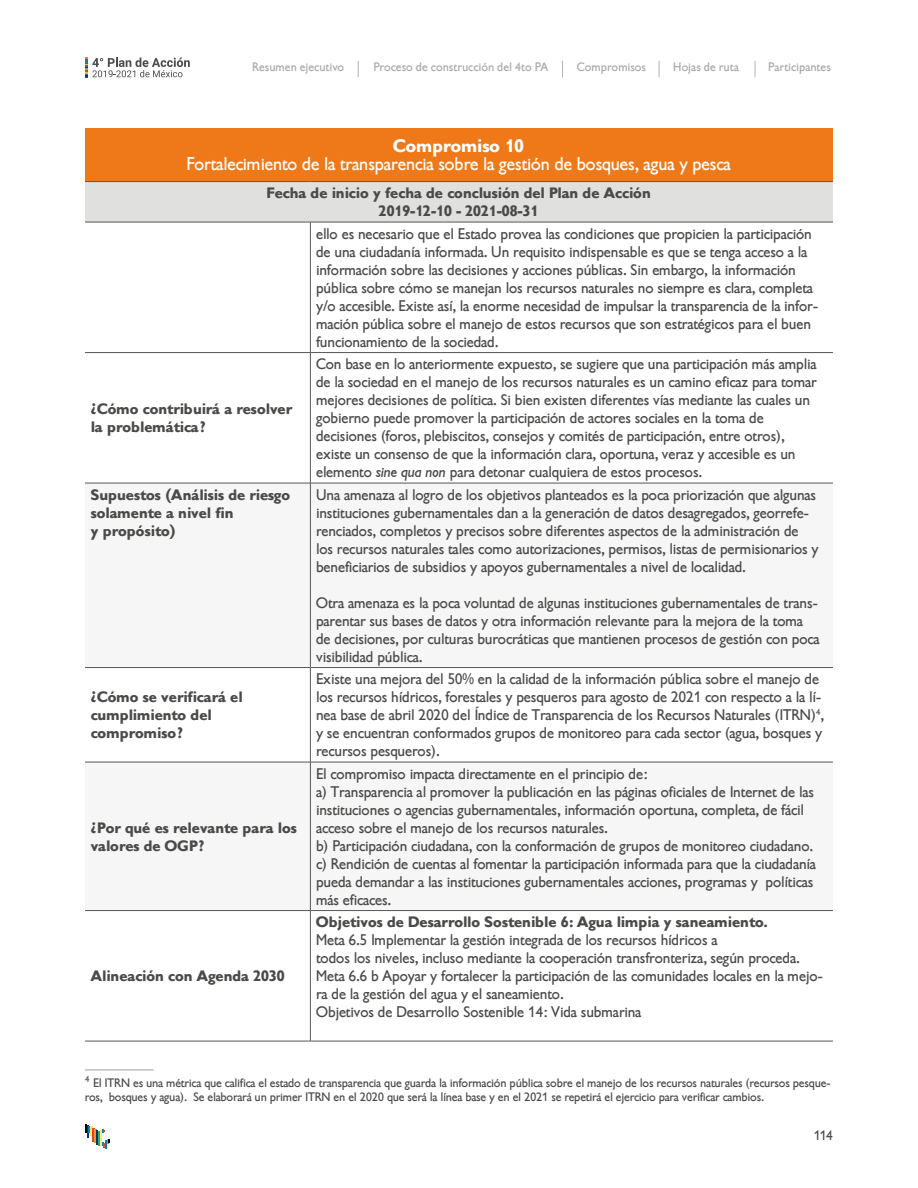
<style>
.page{position:relative;width:918px;height:1188px;background:#fff}
.page>*{position:absolute;margin:0;border:0;box-sizing:border-box;transform-origin:0 0}
.t1{font:18px "Gibson";color:#fff}
.t2{font:700 18px "Gibson";color:#fff}
.t3{font:15px/18px "Gibson";color:#4a4a49}
.t4{font:700 15px/18px "Gibson";color:#4a4a49}
.t5{font:13.5px "Gibson";color:#4a4a49}
.t6{font:12px/13.5px "Gibson";color:#4a4a49}
.t7{font:12px "Gibson";letter-spacing:.015em;color:#a8a8a7}
.s1{font-style:italic}
</style>
<div class="page">
<svg style="left:562px;top:61px;width:1px;height:16px"></svg>
<svg style="left:358px;top:61px;width:1px;height:16px"></svg>
<svg style="left:659px;top:61px;width:1px;height:16px"></svg>
<svg style="left:755px;top:61px;width:1px;height:16px"></svg>
<svg style="left:85px;top:1124px;width:25px;height:24px"></svg>
<svg style="left:85px;top:58px;width:105px;height:20px"></svg>
<div style="left:85px;top:128px;width:748px;height:54px;background:#ef7918"></div>
<div style="left:85px;top:182px;width:748px;height:40px;background:#e0e0df"></div>
<hr style="left:85px;top:181px;width:225px;height:1px;background:#575756">
<hr style="left:310px;top:181px;width:523px;height:1px;background:#575756">
<hr style="left:85px;top:222px;width:225px;height:1px;background:#575756">
<hr style="left:310px;top:222px;width:523px;height:1px;background:#575756">
<hr style="left:310px;top:222px;width:1px;height:130px;background:#575756">
<hr style="left:85px;top:352px;width:225px;height:1px;background:#575756">
<hr style="left:310px;top:352px;width:523px;height:1px;background:#575756">
<hr style="left:310px;top:353px;width:1px;height:130px;background:#575756">
<hr style="left:85px;top:483px;width:225px;height:1px;background:#575756">
<hr style="left:310px;top:483px;width:523px;height:1px;background:#575756">
<hr style="left:310px;top:483px;width:1px;height:184px;background:#575756">
<hr style="left:85px;top:667px;width:225px;height:1px;background:#575756">
<hr style="left:310px;top:667px;width:523px;height:1px;background:#575756">
<hr style="left:310px;top:668px;width:1px;height:94px;background:#575756">
<hr style="left:85px;top:762px;width:225px;height:1px;background:#575756">
<hr style="left:310px;top:762px;width:523px;height:1px;background:#575756">
<hr style="left:310px;top:762px;width:1px;height:148px;background:#575756">
<hr style="left:85px;top:910px;width:225px;height:1px;background:#575756">
<hr style="left:310px;top:910px;width:523px;height:1px;background:#575756">
<hr style="left:310px;top:911px;width:1px;height:130px;background:#575756">
<hr style="left:85px;top:1041px;width:225px;height:1px;background:#575756">
<hr style="left:310px;top:1041px;width:523px;height:1px;background:#575756">
<hr style="left:85px;top:1070px;width:68px;height:1px;background:#9d9d9c">
<p class="t7" style="left:253px;top:60px;width:93px">Resumen ejecutivo</p>
<p class="t7" style="left:374px;top:60px;width:176px">Proceso de construcción del 4to PA</p>
<p class="t7" style="left:577px;top:60px;width:71px">Compromisos</p>
<p class="t7" style="left:674px;top:60px;width:67px">Hojas de ruta</p>
<p class="t7" style="left:769px;top:60px;width:64px">Participantes</p>
<p class="t2" style="left:394px;top:135px;width:132px">Compromiso 10</p>
<p class="t1" style="left:187px;top:153px;width:546px">Fortalecimiento de la transparencia sobre la gestión de bosques, agua y pesca</p>
<p class="t4" style="left:267px;top:184px;width:386px;text-align:center">Fecha de inicio y fecha de conclusión del Plan de Acción<br>2019-12-10 - 2021-08-31</p>
<p class="t3" style="left:316px;top:225px;width:503px">ello es necesario que el Estado provea las condiciones que propicien la participación de una ciudadanía informada. Un requisito indispensable es que se tenga acceso a la información sobre las decisiones y acciones públicas. Sin embargo, la información pública sobre cómo se manejan los recursos naturales no siempre es clara, completa y/o accesible. Existe así, la enorme necesidad de impulsar la transparencia de la infor&shy;mación pública sobre el manejo de estos recursos que son estratégicos para el buen funcionamiento de la sociedad.</p>
<p class="t4" style="left:91px;top:400px;width:203px">¿Cómo contribuirá a resolver la problemática?</p>
<p class="t3" style="left:316px;top:355px;width:502px">Con base en lo anteriormente expuesto, se sugiere que una participación más amplia de la sociedad en el manejo de los recursos naturales es un camino eficaz para tomar mejores decisiones de política. Si bien existen diferentes vías mediante las cuales un gobierno puede promover la participación de actores sociales en la toma de decisiones (foros, plebiscitos, consejos y comités de participación, entre otros), existe un consenso de que la información clara, oportuna, veraz y accesible es un elemento <span class="s1">sine qua non</span> para detonar cualquiera de estos procesos.</p>
<p class="t4" style="left:91px;top:486px;width:201px">Supuestos (Análisis de riesgo solamente a nivel fin<br>y propósito)</p>
<p class="t3" style="left:316px;top:486px;width:504px">Una amenaza al logro de los objetivos planteados es la poca priorización que algunas instituciones gubernamentales dan a la generación de datos desagregados, georrefe&shy;renciados, completos y precisos sobre diferentes aspectos de la administración de los recursos naturales tales como autorizaciones, permisos, listas de permisionarios y beneficiarios de subsidios y apoyos gubernamentales a nivel de localidad.</p>
<p class="t3" style="left:316px;top:594px;width:505px">Otra amenaza es la poca voluntad de algunas instituciones gubernamentales de trans&shy;parentar sus bases de datos y otra información relevante para la mejora de la toma de decisiones, por culturas burocráticas que mantienen procesos de gestión con poca visibilidad pública.</p>
<p class="t4" style="left:91px;top:688px;width:153px">¿Cómo se verificará el cumplimiento del compromiso?</p>
<p class="t3" style="left:316px;top:670px;width:509px">Existe una mejora del 50% en la calidad de la información pública sobre el manejo de los recursos hídricos, forestales y pesqueros para agosto de 2021 con respecto a la lí&shy;nea base de abril 2020 del Índice de Transparencia de los Recursos Naturales (ITRN)<sup>4</sup>, y se encuentran conformados grupos de monitoreo para cada sector (agua, bosques y recursos pesqueros).</p>
<p class="t4" style="left:91px;top:819px;width:208px">¿Por qué es relevante para los valores de OGP?</p>
<p class="t4" style="left:91px;top:967px;width:196px">Alineación con Agenda 2030</p>
<p class="t3" style="left:316px;top:765px;width:501px">El compromiso impacta directamente en el principio de:<br>a) Transparencia al promover la publicación en las páginas oficiales de Internet de las instituciones o agencias gubernamentales, información oportuna, completa, de fácil acceso sobre el manejo de los recursos naturales.<br>b) Participación ciudadana, con la conformación de grupos de monitoreo ciudadano. c) Rendición de cuentas al fomentar la participación informada para que la ciudadanía pueda demandar a las instituciones gubernamentales acciones, programas y políticas más eficaces.</p>
<p class="t4" style="left:316px;top:913px;width:453px">Objetivos de Desarrollo Sostenible 6: Agua limpia y saneamiento.</p>
<p class="t3" style="left:316px;top:931px;width:508px">Meta 6.5 Implementar la gestión integrada de los recursos hídricos a<br>todos los niveles, incluso mediante la cooperación transfronteriza, según proceda.<br>Meta 6.6 b Apoyar y fortalecer la participación de las comunidades locales en la mejo&shy;ra de la gestión del agua y el saneamiento.<br>Objetivos de Desarrollo Sostenible 14: Vida submarina</p>
<p class="t6" style="left:85px;top:1076px;width:747px"><sup>4</sup> El ITRN es una métrica que califica el estado de transparencia que guarda la información pública sobre el manejo de los recursos naturales (recursos pesque&shy;ros, bosques y agua). Se elaborará un primer ITRN en el 2020 que será la línea base y en el 2021 se repetirá el ejercicio para verificar cambios.</p>
<p class="t5" style="left:814px;top:1128px;width:20px">114</p>
</div>
